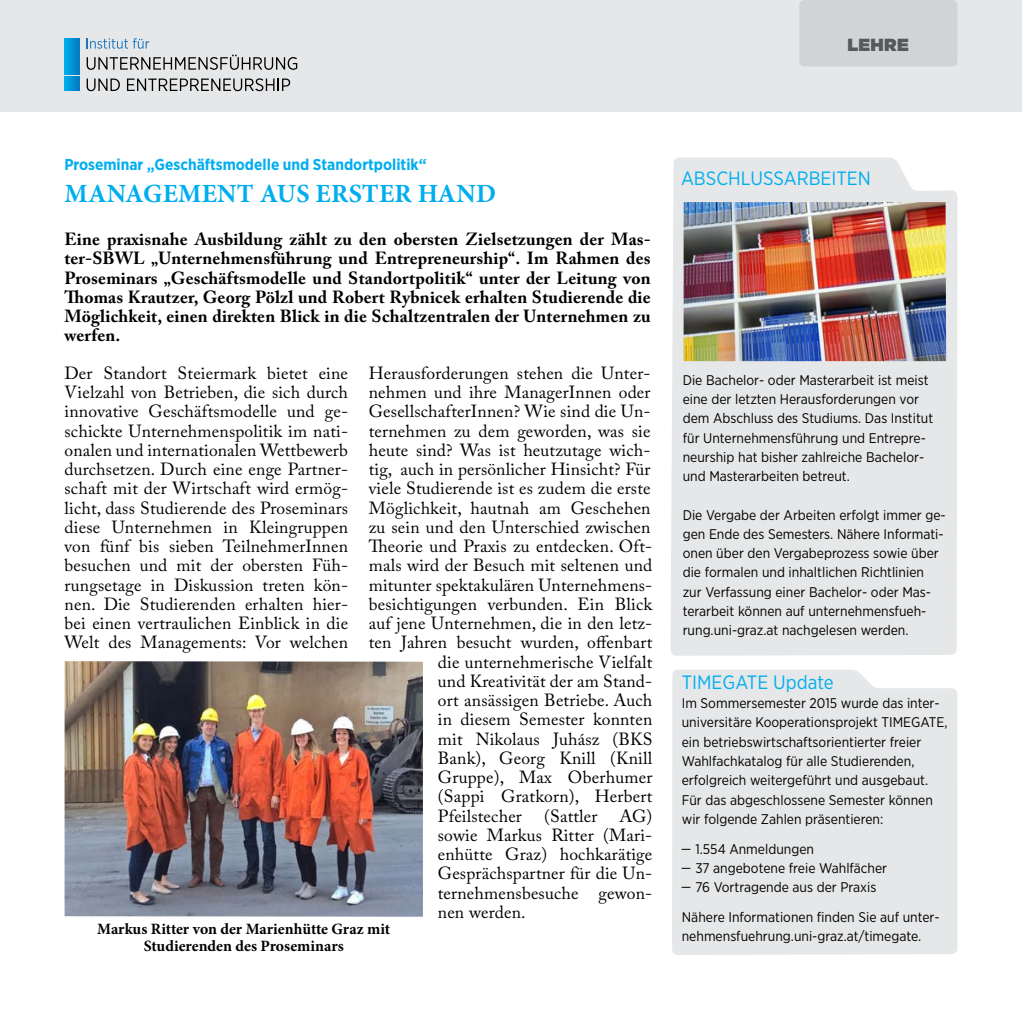
<style>
.page{position:relative;width:1022px;height:1022px;background:#fff}
.page>*{position:absolute;margin:0;border:0;box-sizing:border-box;transform-origin:0 0}
.t1{font:700 26.25px "Minion Pro";color:#00aeef}
.t2{font:19.25px "Gotham Narrow";color:#00aeef}
.t3{font:17.5px/19.2px "Adobe Caslon Pro";letter-spacing:.01em;color:#000;text-align:justify}
.t4{font:700 17.5px/19.2px "Adobe Caslon Pro";letter-spacing:.01em;color:#000;text-align:justify}
.t5{font:900 17.5px "Gotham";color:#58595b}
.t6{font:700 15.75px/17.5px "Minion Pro";letter-spacing:-.005em;color:#000;text-align:center}
.t7{font:700 15.75px "Gotham Narrow";color:#00aeef}
.t8{font:14px/19.2px "Gotham Narrow";color:#000}
.s1{font-family:"Adobe Caslon Pro";font-size:17.5px}
</style>
<div class="page">
<div style="left:0;top:0;width:1022px;height:112px;background:#e6e7e8"></div>
<svg style="left:64px;top:38px;width:15px;height:36px"></svg>
<svg style="left:64px;top:77px;width:15px;height:14px"></svg>
<svg style="left:87px;top:38px;width:62px;height:11px"></svg>
<svg style="left:87px;top:55px;width:210px;height:15px"></svg>
<svg style="left:87px;top:79px;width:33px;height:12px"></svg>
<svg style="left:127px;top:78px;width:163px;height:13px"></svg>
<img style="left:65px;top:661px;width:358px;height:256px">
<svg style="left:671px;top:0;width:287px;height:955px"></svg>
<p class="t5" style="left:847px;top:32px;width:63px">LEHRE</p>
<p class="t7" style="left:64px;top:154px;width:364px">Proseminar „Geschäftsmodelle und Standortpolitik“</p>
<h1 class="t1" style="left:64px;top:175px;width:43px">Management</h1>
<h1 class="t1" style="left:260px;top:175px;width:18px">aus</h1>
<h1 class="t1" style="left:316px;top:175px;width:17px">erster</h1>
<h1 class="t1" style="left:418px;top:175px;width:80px">Hand</h1>
<p class="t4" style="left:64px;top:229px;width:588px">Eine praxisnahe Ausbildung zählt zu den obersten Zielsetzungen der Mas&shy;ter-SBWL „Unternehmensführung und Entrepreneurship“. Im Rahmen des Proseminars „Geschäftsmodelle und Standortpolitik“ unter der Leitung von Thomas Krautzer, Georg Pölzl und Robert Rybnicek erhalten Studierende die Möglichkeit, einen direkten Blick in die Schaltzentralen der Unternehmen zu werfen.</p>
<p class="t3" style="left:65px;top:363px;width:285px">Der Standort Steiermark bietet eine Vielzahl von Betrieben, die sich durch innovative Geschäftsmodelle und ge&shy;schickte Unternehmenspolitik im nati&shy;onalen und internationalen Wettbewerb durchsetzen. Durch eine enge Partner&shy;schaft mit der Wirtschaft wird ermög&shy;licht, dass Studierende des Proseminars diese Unternehmen in Kleingruppen von fünf bis sieben TeilnehmerInnen besuchen und mit der obersten Füh&shy;rungsetage in Diskussion treten kön&shy;nen. Die Studierenden erhalten hier&shy;bei einen vertraulichen Einblick in die Welt des Managements: Vor welchen</p>
<p class="t3" style="left:369px;top:363px;width:283px">Herausforderungen stehen die Unter-</p>
<p class="t3" style="left:369px;top:382px;width:283px">nehmen und ihre ManagerInnen oder</p>
<p class="t3" style="left:369px;top:402px;width:283px">GesellschafterInnen? Wie sind die Un-</p>
<p class="t3" style="left:369px;top:421px;width:283px">ternehmen zu dem geworden, was sie</p>
<p class="t3" style="left:369px;top:440px;width:283px">heute sind? Was ist heutzutage wich-</p>
<p class="t3" style="left:369px;top:459px;width:283px">tig, auch in persönlicher Hinsicht? Für</p>
<p class="t3" style="left:369px;top:479px;width:283px">viele Studierende ist es zudem die erste</p>
<p class="t3" style="left:369px;top:498px;width:283px">Möglichkeit, hautnah am Geschehen</p>
<p class="t3" style="left:369px;top:517px;width:283px">zu sein und den Unterschied zwischen</p>
<p class="t3" style="left:369px;top:536px;width:285px">Theorie und Praxis zu entdecken. Oft-</p>
<p class="t3" style="left:369px;top:556px;width:285px">mals wird der Besuch mit seltenen und</p>
<p class="t3" style="left:369px;top:575px;width:285px">mitunter spektakulären Unternehmens-</p>
<p class="t3" style="left:369px;top:594px;width:285px">besichtigungen verbunden. Ein Blick</p>
<p class="t3" style="left:369px;top:613px;width:285px">auf jene Unternehmen, die in den letz-</p>
<p class="t3" style="left:369px;top:633px;width:285px">ten Jahren besucht wurden, offenbart</p>
<p class="t3" style="left:438px;top:652px;width:216px">die unternehmerische Vielfalt</p>
<p class="t3" style="left:438px;top:671px;width:216px">und Kreativität der am Stand-</p>
<p class="t3" style="left:438px;top:690px;width:216px">ort ansässigen Betriebe. Auch</p>
<p class="t3" style="left:438px;top:710px;width:216px">in diesem Semester konnten</p>
<p class="t3" style="left:438px;top:729px;width:216px">mit Nikolaus Juhász (BKS</p>
<p class="t3" style="left:438px;top:748px;width:216px">Bank), Georg Knill (Knill</p>
<p class="t3" style="left:438px;top:767px;width:216px">Gruppe), Max Oberhumer</p>
<p class="t3" style="left:438px;top:787px;width:216px">(Sappi Gratkorn), Herbert</p>
<p class="t3" style="left:438px;top:806px;width:86px">Pfeilstecher</p>
<p class="t3" style="left:544px;top:806px;width:55px">(Sattler</p>
<p class="t3" style="left:438px;top:806px;width:216px;text-indent:182px">AG) sowie Markus Ritter (Mari&shy;enhütte Graz) hochkarätige Gesprächspartner für die Un&shy;ternehmensbesuche gewon&shy;nen werden.</p>
<p class="t6" style="left:97px;top:920px;width:295px">Markus Ritter von der Marienhütte Graz mit<br>Studierenden des Proseminars</p>
<p class="t2" style="left:681px;top:166px;width:25px">Abschlussarbeite</p>
<p class="t2" style="left:858px;top:166px;width:15px">n</p>
<p class="t8" style="left:683px;top:370px;width:252px">Die Bachelor- oder Masterarbeit ist meist eine der letzten Herausforderungen vor dem Abschluss des Studiums. Das Institut für Unternehmensführung und Entrepre&shy;neurship hat bisher zahlreiche Bachelor&shy;und Masterarbeiten betreut.</p>
<p class="t8" style="left:683px;top:505px;width:265px">Die Vergabe der Arbeiten erfolgt immer ge&shy;gen Ende des Semesters. Nähere Informati&shy;onen über den Vergabeprozess sowie über die formalen und inhaltlichen Richtlinien zur Verfassung einer Bachelor- oder Mas&shy;terarbeit können auf unternehmensfueh&shy;rung.uni-graz.at nachgelesen werden.</p>
<p class="t2" style="left:682px;top:670px;width:153px">TIMEGATE Update</p>
<p class="t8" style="left:682px;top:693px;width:267px">Im Sommersemester 2015 wurde das inter&shy;universitäre Kooperationsprojekt TIMEGATE, ein betriebswirtschaftsorientierter freier Wahlfachkatalog für alle Studierenden, erfolgreich weitergeführt und ausgebaut.<br>Für das abgeschlossene Semester können wir folgende Zahlen präsentieren:</p>
<p class="t8" style="left:682px;top:839px;width:134px"><span class="s1">–</span> 1.554 Anmeldungen</p>
<p class="t8" style="left:682px;top:858px;width:207px"><span class="s1">–</span> 37 angebotene freie Wahlfächer</p>
<p class="t8" style="left:682px;top:872px;width:259px;line-height:29.8px"><span class="s1">–</span> 76 Vortragende aus der Praxis<br>Nähere Informationen finden Sie auf unter-</p>
<p class="t8" style="left:682px;top:926px;width:241px">nehmensfuehrung.uni-graz.at/timegate.</p>
</div>
